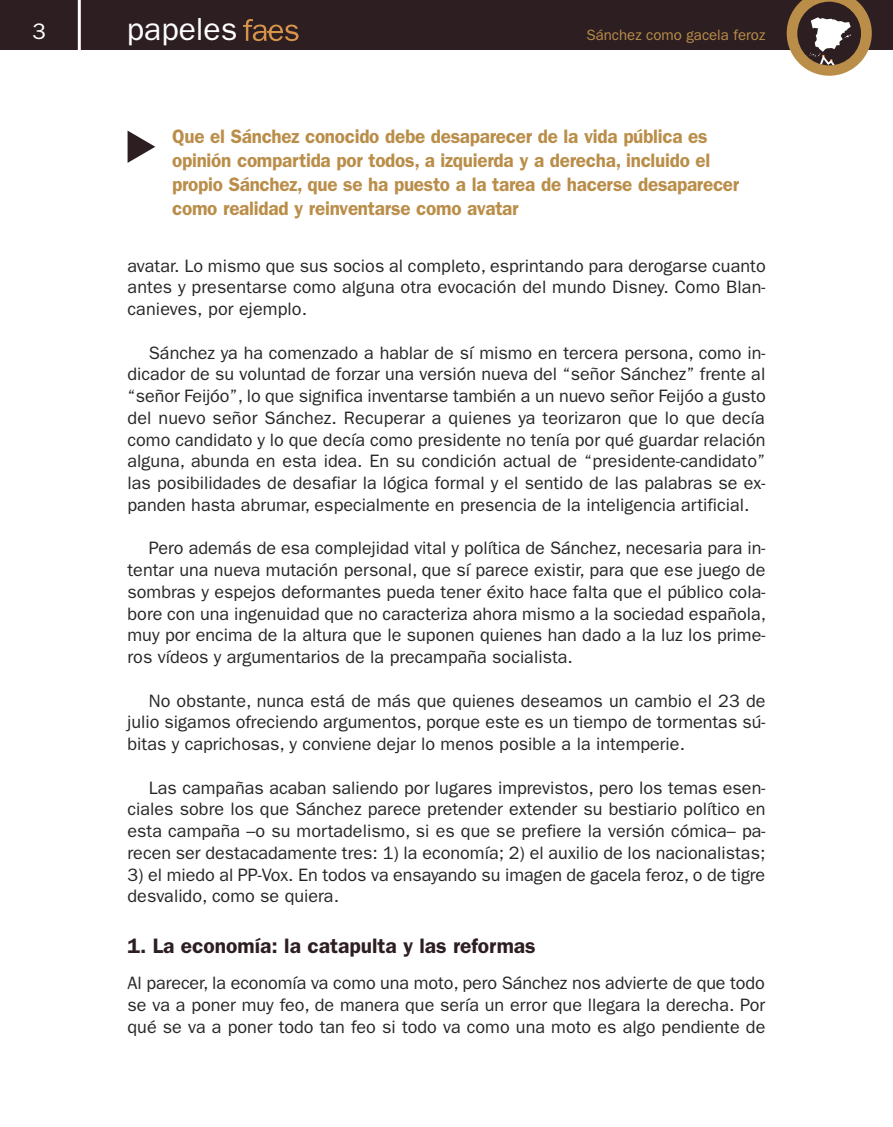
<style>
.page{position:relative;width:893px;height:1127px;background:#fff}
.page>*{position:absolute;margin:0;border:0;box-sizing:border-box;transform-origin:0 0}
.t1{font:31.95px "Franklin Gothic";color:#fff}
.t2{font:22.5px "Franklin Gothic";color:#fff}
.t3{font:600 21px "Franklin Gothic";color:#2d1e22}
.t4{font:600 19.5px/24px "Franklin Gothic";letter-spacing:-.015em;color:#ba8e49}
.t5{font:18px/21.8px "Franklin Gothic";color:#272526;text-align:justify}
.t6{font:15px "Franklin Gothic";color:#ba8e49}
</style>
<div class="page">
<svg style="left:128px;top:131px;width:27px;height:32px"></svg>
<div style="left:0;top:0;width:893px;height:50px;background:#2d1e22"></div>
<svg style="left:243px;top:19px;width:56px;height:23px"></svg>
<svg style="left:787px;top:0;width:85px;height:76px"></svg>
<hr style="left:78px;top:0;width:3px;height:52px;background:#fff">
<p class="t2" style="left:33px;top:19px;width:15px">3</p>
<h1 class="t1" style="left:127px;top:11px;width:112px">papeles</h1>
<p class="t6" style="left:586px;top:26px;width:180px">Sánchez como gacela feroz</p>
<p class="t4" style="left:172px;top:125px;width:569px">Que el Sánchez conocido debe desaparecer de la vida pública es opinión compartida por todos, a izquierda y a derecha, incluido el propio Sánchez, que se ha puesto a la tarea de hacerse desaparecer como realidad y reinventarse como avatar</p>
<p class="t5" style="left:128px;top:255px;width:640px">avatar. Lo mismo que sus socios al completo, esprintando para derogarse cuanto antes y presentarse como alguna otra evocación del mundo Disney. Como Blan&shy;canieves, por ejemplo.</p>
<p class="t5" style="left:128px;top:342px;width:640px;text-indent:21px">Sánchez ya ha comenzado a hablar de sí mismo en tercera persona, como in&shy;dicador de su voluntad de forzar una versión nueva del “señor Sánchez” frente al “señor Feijóo”, lo que significa inventarse también a un nuevo señor Feijóo a gusto del nuevo señor Sánchez. Recuperar a quienes ya teorizaron que lo que decía como candidato y lo que decía como presidente no tenía por qué guardar relación alguna, abunda en esta idea. En su condición actual de “presidente-candidato” las posibilidades de desafiar la lógica formal y el sentido de las palabras se ex&shy;panden hasta abrumar, especialmente en presencia de la inteligencia artificial.</p>
<p class="t5" style="left:128px;top:537px;width:640px;text-indent:21px">Pero además de esa complejidad vital y política de Sánchez, necesaria para in&shy;tentar una nueva mutación personal, que sí parece existir, para que ese juego de sombras y espejos deformantes pueda tener éxito hace falta que el público cola&shy;bore con una ingenuidad que no caracteriza ahora mismo a la sociedad española, muy por encima de la altura que le suponen quienes han dado a la luz los prime&shy;ros vídeos y argumentarios de la precampaña socialista.</p>
<p class="t5" style="left:128px;top:690px;width:639px;text-indent:21px">No obstante, nunca está de más que quienes deseamos un cambio el 23 de julio sigamos ofreciendo argumentos, porque este es un tiempo de tormentas sú&shy;bitas y caprichosas, y conviene dejar lo menos posible a la intemperie.</p>
<p class="t5" style="left:128px;top:777px;width:639px;text-indent:21px">Las campañas acaban saliendo por lugares imprevistos, pero los temas esen&shy;ciales sobre los que Sánchez parece pretender extender su bestiario político en esta campaña –o su mortadelismo, si es que se prefiere la versión cómica– pa&shy;recen ser destacadamente tres: 1) la economía; 2) el auxilio de los nacionalistas;</p>
<p class="t5" style="left:128px;top:864px;width:639px">3) el miedo al PP-Vox. En todos va ensayando su imagen de gacela feroz, o de tigre desvalido, como se quiera.</p>
<p class="t3" style="left:128px;top:934px;width:410px">1. La economía: la catapulta y las reformas</p>
<p class="t5" style="left:128px;top:972px;width:639px">Al parecer, la economía va como una moto, pero Sánchez nos advierte de que todo se va a poner muy feo, de manera que sería un error que llegara la derecha. Por qué se va a poner todo tan feo si todo va como una moto es algo pendiente de</p>
</div>
